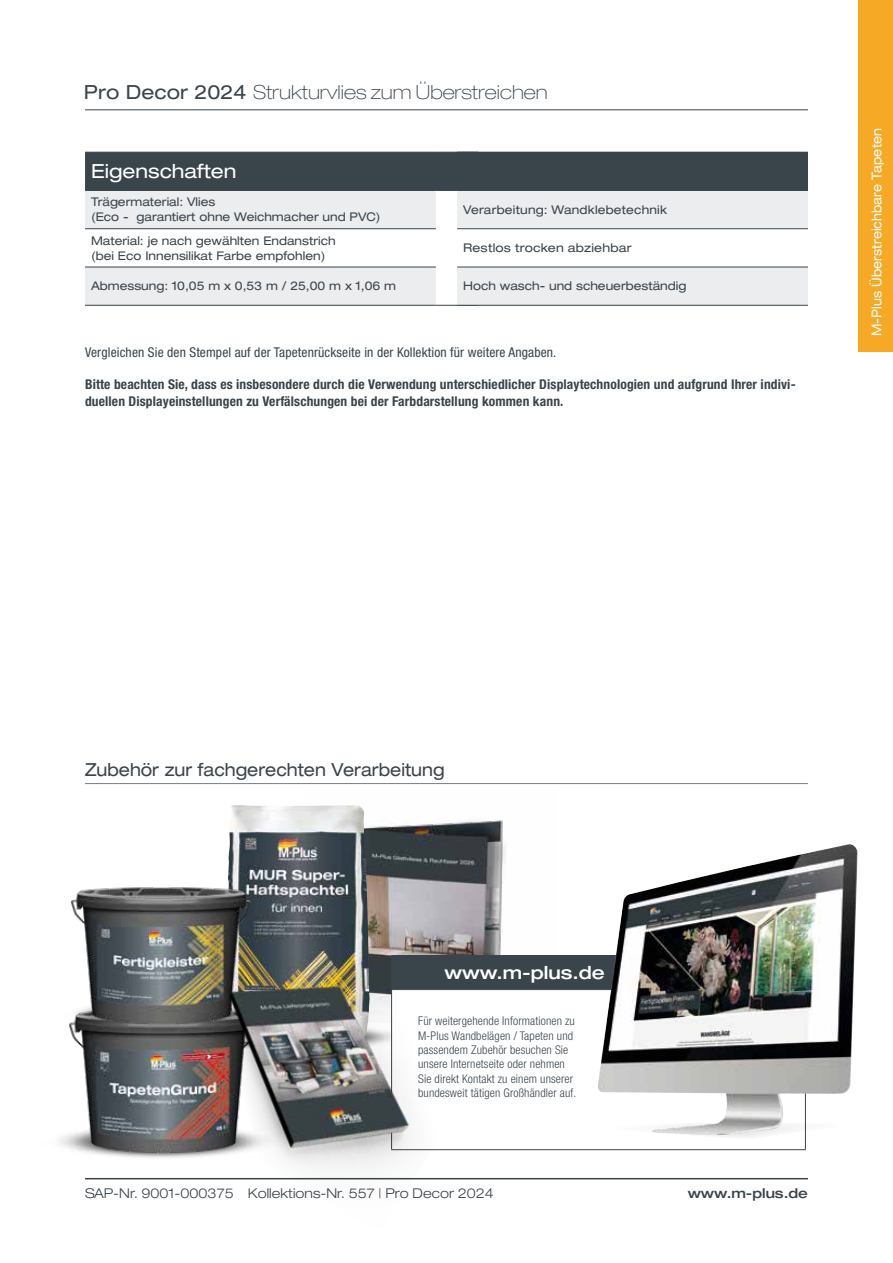
<style>
.page{position:relative;width:893px;height:1263px;background:#fff}
.page>*{position:absolute;margin:0;border:0;box-sizing:border-box;transform-origin:0 0}
.t1{font:100 expanded 19.5px "Helvetica Neue LT Pro";color:#3a444b}
.t2{font:expanded 19.5px "Helvetica Neue LT Pro";color:#fff}
.t3{font:expanded 18px "Helvetica Neue LT Pro";color:#3a444b;scale:.93 1}
.t4{font:500 expanded 18px "Helvetica Neue LT Pro";color:#fff}
.t5{font:700 condensed 13.5px/16.2px "Helvetica Neue LT Pro";letter-spacing:.01em;color:#3a444b}
.t6{font:condensed 13.5px "Helvetica Neue LT Pro";letter-spacing:.01em;color:#3a444b}
.t7{font:300 expanded 13.5px "Helvetica Neue LT Pro";color:#3a444b}
.t8{font:expanded 13.5px "Helvetica Neue LT Pro";color:#fff;scale:.9 1}
.t9{font:500 expanded 13.5px "Helvetica Neue LT Pro";color:#3a444b}
.t10{font:expanded 12px/15px "Helvetica Neue LT Pro";color:#3a444b}
.t11{font:300 condensed 12px/14.4px "Helvetica Neue LT Pro";letter-spacing:.01em;color:#3a444b}
.s1{font-weight:400}
</style>
<div class="page">
<img style="left:370px;top:820px;width:135px;height:135px">
<img style="left:227px;top:805px;width:143px;height:122px">
<img style="left:68px;top:1035px;width:76px;height:120px">
<img style="left:69px;top:1023px;width:75px;height:12px">
<img style="left:70px;top:884px;width:184px;height:143px">
<div style="left:392px;top:955px;width:413px;height:34px;background:#3a444b"></div>
<hr style="left:805px;top:990px;width:1px;height:159px;background:#3a444b">
<hr style="left:392px;top:989px;width:414px;height:1px;background:#3a444b">
<hr style="left:391px;top:1149px;width:415px;height:1px;background:#3a444b">
<svg style="left:713px;top:1135px;width:93px;height:5px"></svg>
<img style="left:598px;top:844px;width:260px;height:291px">
<hr style="left:85px;top:1178px;width:723px;height:1px;background:#3a444b">
<hr style="left:85px;top:783px;width:723px;height:1px;background:#768087">
<img style="left:144px;top:927px;width:335px;height:253px">
<img style="left:174px;top:938px;width:281px;height:242px">
<div style="left:859px;top:0;width:34px;height:351px;background:#f6a924"></div>
<hr style="left:85px;top:109px;width:723px;height:1px;background:#3a444b">
<hr style="left:85px;top:305px;width:351px;height:1px;background:#3a444b">
<hr style="left:436px;top:305px;width:42px;height:1px;background:#3a444b">
<svg style="left:85px;top:152px;width:723px;height:153px"></svg>
<div style="left:457px;top:229px;width:351px;height:38px;background:#fff"></div>
<hr style="left:457px;top:152px;width:351px;height:1px;background:#3a444b">
<hr style="left:457px;top:190px;width:351px;height:1px;background:#3a444b">
<hr style="left:457px;top:228px;width:351px;height:1px;background:#3a444b">
<hr style="left:457px;top:267px;width:351px;height:1px;background:#3a444b">
<hr style="left:457px;top:305px;width:351px;height:1px;background:#3a444b">
<h1 class="t1" style="left:84px;top:80px;width:465px"><span class="s1">Pro Decor 2024</span> Strukturvlies zum Überstreichen</h1>
<h1 class="t2" style="left:91px;top:159px;width:147px">Eigenschaften</h1>
<p class="t10" style="left:91px;top:194px;width:291px">Trägermaterial: Vlies<br>(Eco - garantiert ohne Weichmacher und PVC)</p>
<p class="t10" style="left:91px;top:233px;width:246px">Material: je nach gewählten Endanstrich (bei Eco Innensilikat Farbe empfohlen)</p>
<p class="t10" style="left:91px;top:278px;width:307px">Abmessung: 10,05 m x 0,53 m / 25,00 m x 1,06 m</p>
<p class="t10" style="left:463px;top:202px;width:205px">Verarbeitung: Wandklebetechnik</p>
<p class="t10" style="left:463px;top:240px;width:170px">Restlos trocken abziehbar</p>
<p class="t10" style="left:463px;top:278px;width:225px">Hoch wasch- und scheuerbeständig</p>
<p class="t6" style="left:85px;top:344px;width:473px">Vergleichen Sie den Stempel auf der Tapetenrückseite in der Kollektion für weitere Angaben.</p>
<p class="t5" style="left:85px;top:376px;width:712px">Bitte beachten Sie, dass es insbesondere durch die Verwendung unterschiedlicher Displaytechnologien und aufgrund Ihrer indivi&shy;duellen Displayeinstellungen zu Verfälschungen bei der Farbdarstellung kommen kann.</p>
<p class="t8" style="left:868px;top:336px;width:233px;rotate:-90deg">M-Plus Überstreichbare Tapeten</p>
<h2 class="t3" style="left:85px;top:758px;width:388px">Zubehör zur fachgerechten Verarbeitung</h2>
<h2 class="t4" style="left:444px;top:961px;width:162px">www.m-plus.de</h2>
<p class="t11" style="left:418px;top:1014px;width:160px">Für weitergehende Informationen zu M-Plus Wandbelägen / Tapeten und passendem Zubehör besuchen Sie unsere Internetseite oder nehmen Sie direkt Kontakt zu einem unserer bundesweit tätigen Großhändler auf.</p>
<p class="t7" style="left:85px;top:1185px;width:410px">SAP-Nr. 9001-000375 Kollektions-Nr. 557 | Pro Decor 2024</p>
<p class="t9" style="left:688px;top:1185px;width:122px">www.m-plus.de</p>
</div>
